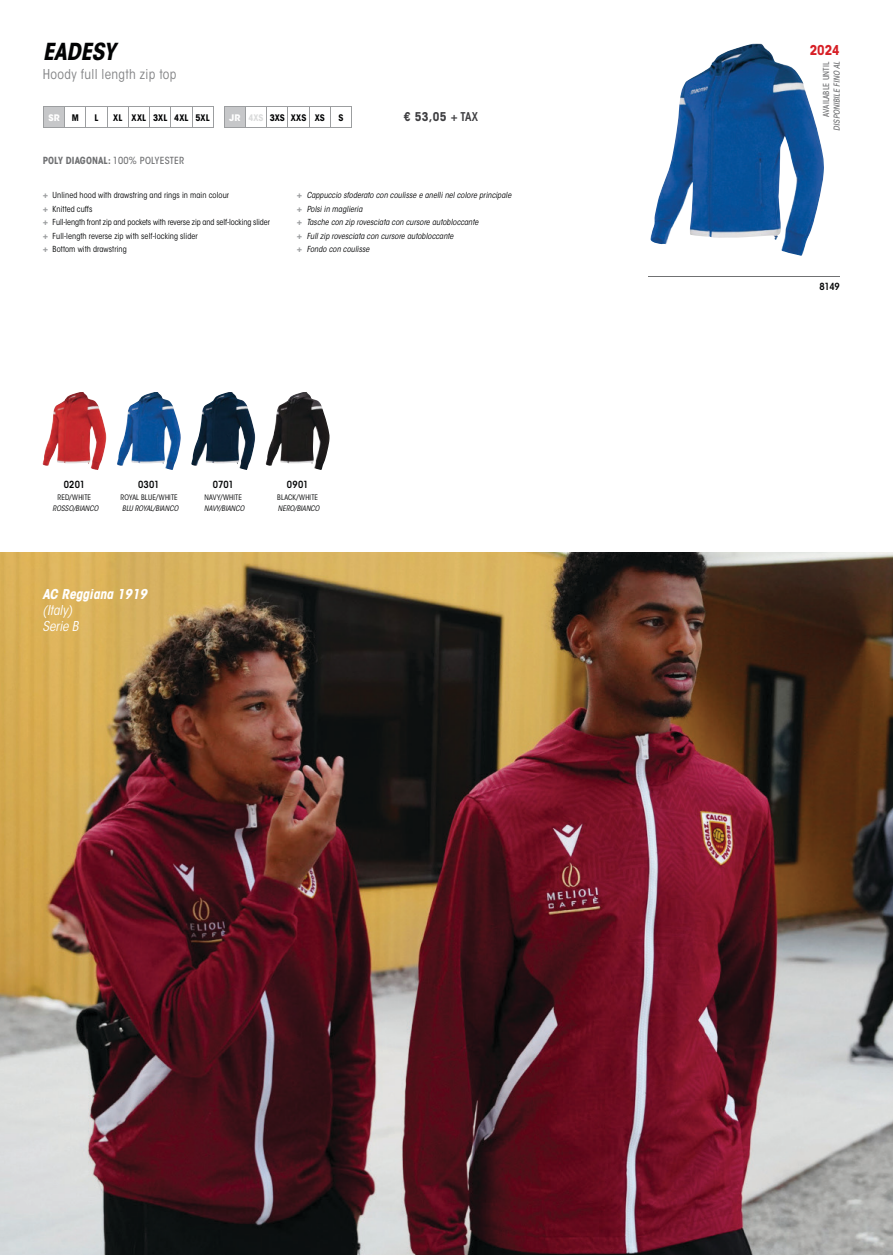
<style>
.page{position:relative;width:893px;height:1255px;background:#fff}
.page>*{position:absolute;margin:0;border:0;box-sizing:border-box;transform-origin:0 0}
.t1{font:italic 700 condensed 23.25px "ITC Avant Garde Std";letter-spacing:-.015em;color:#020304}
.t2{font:condensed 13.5px "ITC Avant Garde Std";letter-spacing:.025em;color:#818284}
.t3{font:italic 700 condensed 13.5px "ITC Avant Garde Std";color:#fff}
.t4{font:italic condensed 13.5px/16.2px "ITC Avant Garde Std";color:#fff}
.t5{font:700 condensed 13.5px "ITC Avant Garde Std";color:#d71f26}
.t6{font:700 condensed 12px "ITC Avant Garde Std";color:#3e3e41}
.t7{font:700 condensed 9.75px "ITC Avant Garde Std";letter-spacing:.01em;color:#707173}
.t8{font:600 condensed 9.75px "ITC Avant Garde Std";letter-spacing:.01em;color:#020304}
.t9{font:700 condensed 9px "ITC Avant Garde Std";letter-spacing:.01em;color:#020304}
.t10{font:700 9px "ITC Avant Garde Std";color:#fff}
.t11{font:condensed 8.25px/13.5px "ITC Avant Garde Std";letter-spacing:.01em;color:#020304}
.t12{font:italic condensed 8.25px/13.5px "ITC Avant Garde Std";letter-spacing:.01em;color:#020304}
.t13{font:italic 500 condensed 8.25px "ITC Avant Garde Std";letter-spacing:.01em;color:#707173}
.t14{font:500 condensed 8.25px "ITC Avant Garde Std";letter-spacing:.01em;color:#707173}
.t15{font:italic condensed 7.5px "ITC Avant Garde Std";letter-spacing:.015em;color:#020304}
.t16{font:condensed 7.5px "ITC Avant Garde Std";letter-spacing:.02em;color:#020304}
.s1{font-stretch:normal;color:#fff}
.s2{color:#dadbdb}
.s3{font-weight:600}
.s4{font-weight:500}
.s5{font-weight:600;font-stretch:normal;font-size:9px;color:#9c9ea0}
.s6{font-weight:600;font-style:normal;font-stretch:normal;font-size:9px;color:#9c9ea0}
</style>
<div class="page">
<hr style="left:648px;top:276px;width:192px;height:1px;background:#707173">
<img style="left:650px;top:44px;width:174px;height:212px">
<img style="left:42px;top:392px;width:64px;height:78px">
<img style="left:191px;top:392px;width:64px;height:78px">
<img style="left:117px;top:392px;width:64px;height:78px">
<img style="left:265px;top:392px;width:65px;height:78px">
<img style="left:0;top:553px;width:893px;height:701px">
<svg style="left:43px;top:106px;width:171px;height:22px"></svg>
<svg style="left:224px;top:106px;width:128px;height:22px"></svg>
<h1 class="t1" style="left:43px;top:41px;width:74px">EADESY</h1>
<h2 class="t2" style="left:43px;top:69px;width:135px">Hoody full length zip top</h2>
<p class="t10" style="left:48px;top:111px;width:13px">SR</p>
<p class="t9" style="left:72px;top:114px;width:9px">M</p>
<p class="t9" style="left:95px;top:114px;width:6px">L</p>
<p class="t9" style="left:113px;top:114px;width:98px">XL XXL 3XL 4XL 5XL</p>
<p class="t9" style="left:229px;top:114px;width:97px"><span class="s1">JR</span> <span class="s2">4XS</span> 3XS XXS XS</p>
<p class="t9" style="left:339px;top:114px;width:7px">S</p>
<h3 class="t6" style="left:404px;top:112px;width:76px">€ 53,05 <span class="s3">+ TAX</span></h3>
<p class="t7" style="left:43px;top:156px;width:143px">POLY DIAGONAL: <span class="s4">100% POLYESTER</span></p>
<p class="t11" style="left:43px;top:189px;width:229px"><span class="s5">+</span> Unlined hood with drawstring and rings in main colour<br><span class="s5">+</span> Knitted cuffs<br><span class="s5">+</span> Full-length front zip and pockets with reverse zip and self-locking slider <span class="s5">+</span> Full-length reverse zip with self-locking slider<br><span class="s5">+</span> Bottom with drawstring</p>
<p class="t12" style="left:297px;top:189px;width:216px"><span class="s6">+</span> Cappuccio sfoderato con coulisse e anelli nel colore principale <span class="s6">+</span> Polsi in maglieria<br><span class="s6">+</span> Tasche con zip rovesciata con cursore autobloccante<br><span class="s6">+</span> Full zip rovesciata con cursore autobloccante<br><span class="s6">+</span> Fondo con coulisse</p>
<p class="t8" style="left:64px;top:480px;width:23px">0201</p>
<p class="t8" style="left:138px;top:480px;width:23px">0301</p>
<p class="t8" style="left:213px;top:480px;width:23px">0701</p>
<p class="t8" style="left:287px;top:480px;width:23px">0901</p>
<p class="t16" style="left:58px;top:494px;width:35px">RED/WHITE</p>
<p class="t16" style="left:121px;top:494px;width:59px">ROYAL BLUE/WHITE</p>
<p class="t16" style="left:205px;top:494px;width:39px">NAVY/WHITE</p>
<p class="t16" style="left:277px;top:494px;width:43px">BLACK/WHITE</p>
<p class="t15" style="left:53px;top:505px;width:48px">ROSSO/BIANCO</p>
<p class="t15" style="left:122px;top:505px;width:58px">BLU ROYAL/BIANCO</p>
<p class="t15" style="left:204px;top:505px;width:42px">NAVY/BIANCO</p>
<p class="t15" style="left:278px;top:505px;width:44px">NERO/BIANCO</p>
<h2 class="t3" style="left:43px;top:587px;width:106px">AC Reggiana 1919</h2>
<h2 class="t4" style="left:43px;top:603px;width:38px">(Italy)<br>Serie B</h2>
<h2 class="t5" style="left:810px;top:45px;width:31px">2024</h2>
<p class="t13" style="left:834px;top:131px;width:71px;rotate:-90deg">DISPONIBILE FINO AL</p>
<p class="t14" style="left:823px;top:117px;width:56px;rotate:-90deg">AVAILABLE UNTIL</p>
<p class="t8" style="left:820px;top:283px;width:22px">8149</p>
</div>
